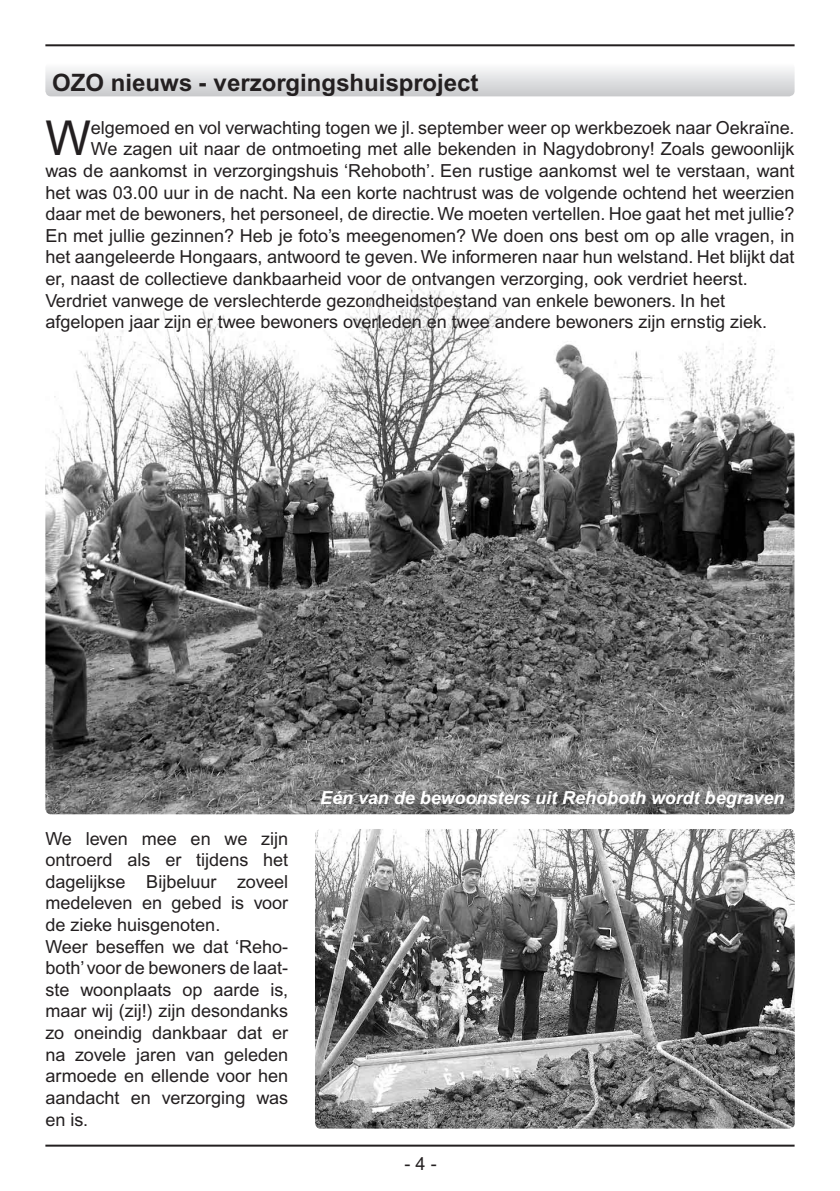
<style>
.page{position:relative;width:840px;height:1191px;background:#fff}
.page>*{position:absolute;margin:0;border:0;box-sizing:border-box;transform-origin:0 0}
.t1{font:48.2px "Arial";color:#231f20}
.t2{font:700 24px "Arial";color:#231f20}
.t3{font:18px/21.6px "Arial";color:#231f20}
.t4{font:italic 700 18px "Arial";color:#fff}
</style>
<div class="page">
<img style="left:315px;top:829px;width:479px;height:299px">
<img style="left:45px;top:281px;width:749px;height:533px">
<svg style="left:45px;top:68px;width:749px;height:28px"></svg>
<hr style="left:45px;top:44px;width:749px;height:2px;background:#231f20">
<hr style="left:45px;top:1144px;width:749px;height:2px;background:#231f20">
<p class="t2" style="left:52px;top:68px;width:427px">OZO nieuws - verzorgingshuisproject</p>
<p class="t1" style="left:45px;top:110px;width:47px">W</p>
<p class="t3" style="left:91px;top:117px;width:704px">elgemoed en vol verwachting togen we jl. september weer op werkbezoek naar Oekraïne.</p>
<p class="t3" style="left:91px;top:138px;width:704px">We zagen uit naar de ontmoeting met alle bekenden in Nagydobrony! Zoals gewoonlijk</p>
<p class="t3" style="left:45px;top:160px;width:750px">was de aankomst in verzorgingshuis ‘Rehoboth’. Een rustige aankomst wel te verstaan, want</p>
<p class="t3" style="left:45px;top:181px;width:750px">het was 03.00 uur in de nacht. Na een korte nachtrust was de volgende ochtend het weerzien</p>
<p class="t3" style="left:45px;top:203px;width:750px">daar met de bewoners, het personeel, de directie. We moeten vertellen. Hoe gaat het met jullie?</p>
<p class="t3" style="left:45px;top:225px;width:750px">En met jullie gezinnen? Heb je foto’s meegenomen? We doen ons best om op alle vragen, in</p>
<p class="t3" style="left:45px;top:246px;width:750px">het aangeleerde Hongaars, antwoord te geven. We informeren naar hun welstand. Het blijkt dat</p>
<p class="t3" style="left:45px;top:268px;width:703px">er, naast de collectieve dankbaarheid voor de ontvangen verzorging, ook verdriet heerst.</p>
<p class="t3" style="left:45px;top:289px;width:681px">Verdriet vanwege de verslechterde gezondheidstoestand van enkele bewoners. In het</p>
<p class="t3" style="left:45px;top:311px;width:722px">afgelopen jaar zijn er twee bewoners overleden en twee andere bewoners zijn ernstig ziek.</p>
<p class="t3" style="left:45px;top:827px;width:244px">We leven mee en we zijn ontroerd als er tijdens het dagelijkse Bijbeluur zoveel medeleven en gebed is voor de zieke huisgenoten.<br>Weer beseffen we dat ‘Reho&shy;both’ voor de bewoners de laat&shy;ste woonplaats op aarde is, maar wij (zij!) zijn desondanks zo oneindig dankbaar dat er na zovele jaren van geleden armoede en ellende voor hen aandacht en verzorging was en is.</p>
<p class="t4" style="left:320px;top:787px;width:465px">Eén van de bewoonsters uit Rehoboth wordt begraven</p>
<p class="t3" style="left:404px;top:1153px;width:34px">- 4 -</p>
</div>
